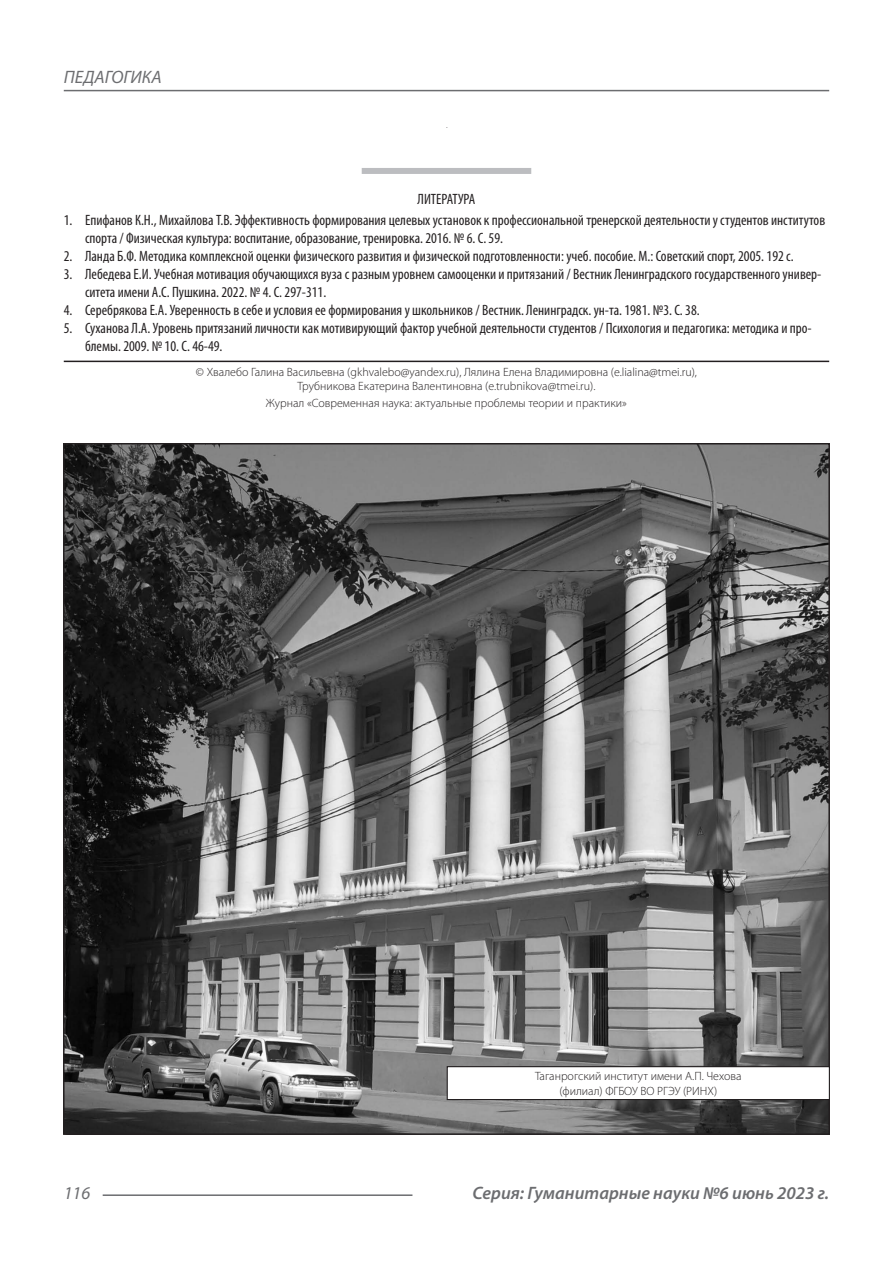
<style>
.page{position:relative;width:893px;height:1263px;background:#fff}
.page>*{position:absolute;margin:0;border:0;box-sizing:border-box;transform-origin:0 0}
.t1{font:italic 600 18px "Myriad Pro";color:#6c6d70}
.t2{font:italic 18px "Myriad Pro";color:#6c6d70}
.Библиография_Литерат{font:condensed 15px/18px "Myriad Pro";color:#231f20}
.Автор_копирайт{font:300 12px "Myriad Pro";color:#231f20}
</style>
<div class="page">
<hr style="left:103px;top:1194px;width:309px;height:2px;background:#6c6d70">
<hr style="left:64px;top:90px;width:765px;height:1px;background:#6c6d70">
<div style="left:362px;top:168px;width:169px;height:6px;background:#bcbdc0"></div>
<hr style="left:64px;top:361px;width:765px;height:1px;background:#231f20">
<img style="left:66px;top:446px;width:761px;height:686px">
<div style="left:447px;top:1067px;width:382px;height:32px;background:#fff"></div>
<div style="left:447px;top:1066px;width:383px;height:34px;border:1px solid #231f20"></div>
<p class="t2" style="left:64px;top:66px;width:100px">ПЕДАГОГИКА</p>
<p class="Библиография_Литерат" style="left:418px;top:189px;width:59px">ЛИТЕРАТУРА</p>
<p class="Библиография_Литерат" style="left:85px;top:211px;width:742px;text-indent:-21px">1. Епифанов К.Н., Михайлова Т.В. Эффективность формирования целевых установок к профессиональной тренерской деятельности у студентов институтов спорта / Физическая культура: воспитание, образование, тренировка. 2016. № 6. С. 59.</p>
<p class="Библиография_Литерат" style="left:64px;top:247px;width:731px">2. Ланда Б.Ф. Методика комплексной оценки физического развития и физической подготовленности: учеб. пособие. М.: Советский спорт, 2005. 192 с.</p>
<p class="Библиография_Литерат" style="left:85px;top:265px;width:738px;text-indent:-21px">3. Лебедева Е.И. Учебная мотивация обучающихся вуза с разным уровнем самооценки и притязаний / Вестник Ленинградского государственного универ&shy;ситета имени А.С. Пушкина. 2022. № 4. С. 297-311.</p>
<p class="Библиография_Литерат" style="left:64px;top:301px;width:637px">4. Серебрякова Е.А. Уверенность в себе и условия ее формирования у школьников / Вестник. Ленинградск. ун-та. 1981. №3. С. 38.</p>
<p class="Библиография_Литерат" style="left:85px;top:319px;width:728px;text-indent:-21px">5. Суханова Л.А. Уровень притязаний личности как мотивирующий фактор учебной деятельности студентов / Психология и педагогика: методика и про&shy;блемы. 2009. № 10. С. 46-49.</p>
<p class="Автор_копирайт" style="left:196px;top:364px;width:503px">© Хвалебо Галина Васильевна (gkhvalebo@yandex.ru), Лялина Елена Владимировна (e.lialina@tmei.ru),</p>
<p class="Автор_копирайт" style="left:297px;top:379px;width:299px">Трубникова Екатерина Валентиновна (e.trubnikova@tmei.ru).</p>
<p class="Автор_копирайт" style="left:266px;top:396px;width:363px">Журнал «Современная наука: актуальные проблемы теории и практики»</p>
<p class="Автор_копирайт" style="left:535px;top:1069px;width:208px">Таганрогский институт имени А.П. Чехова</p>
<p class="Автор_копирайт" style="left:559px;top:1083px;width:159px">(филиал) ФГБОУ ВО РГЭУ (РИНХ)</p>
<p class="t2" style="left:64px;top:1182px;width:28px">116</p>
<p class="t1" style="left:472px;top:1182px;width:358px">Серия: Гуманитарные науки №6 июнь 2023 г.</p>
</div>
